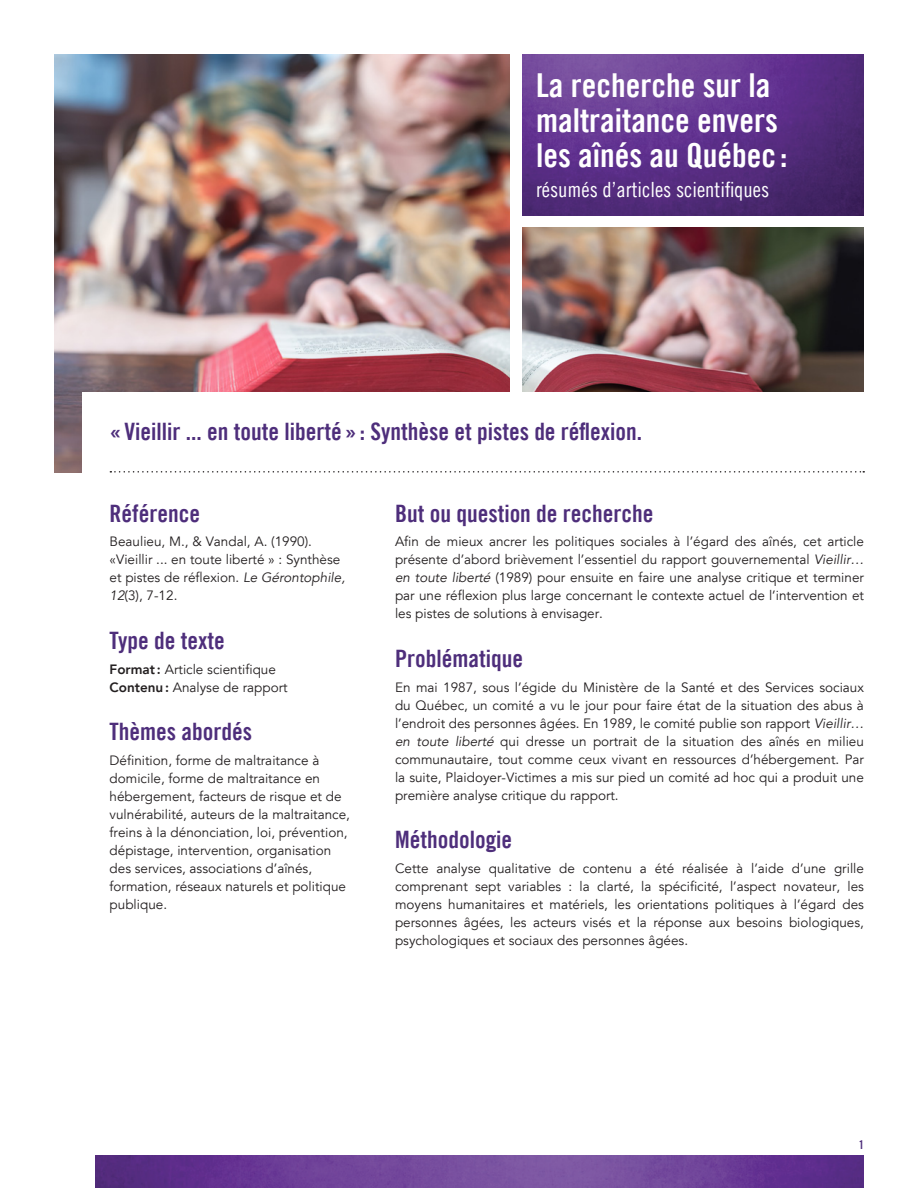
<style>
.page{position:relative;width:918px;height:1188px;background:#fff}
.page>*{position:absolute;margin:0;border:0;box-sizing:border-box;transform-origin:0 0}
.t1{font:33px/35.2px "Trade Gothic Bold Cond Twenty";color:#fff}
.Sous-titres{font:24px "Trade Gothic Bold Cond Twenty";color:#4e2e7b}
.t2{font:21px "Trade Gothic Cond Eighteen";color:#fff}
.Texte_avenir{font:13.5px/18px "Avenir";color:#231f20}
.Sous-titres-2{font:12px "Trade Gothic Bold Cond Twenty";color:#4e2e7b}
.s1{font-style:italic}
.s2{font-weight:800}
</style>
<div class="page">
<img style="left:54px;top:54px;width:455px;height:419px">
<img style="left:523px;top:54px;width:341px;height:162px">
<img style="left:523px;top:227px;width:341px;height:165px">
<div style="left:83px;top:392px;width:781px;height:764px;background:#fff"></div>
<img style="left:95px;top:1156px;width:769px;height:32px">
<svg style="left:110px;top:471px;width:754px;height:2px"></svg>
<p class="t1" style="left:536px;top:69px;width:253px">La recherche sur la maltraitance envers les aînés au Québec :</p>
<p class="t2" style="left:536px;top:180px;width:235px">résumés d’articles scientifiques</p>
<p class="Sous-titres" style="left:110px;top:421px;width:534px">« Vieillir ... en toute liberté » : Synthèse et pistes de réflexion.</p>
<p class="Sous-titres" style="left:110px;top:502px;width:92px">Référence</p>
<p class="Texte_avenir" style="left:110px;top:534px;width:237px">Beaulieu, M., &amp; Vandal, A. (1990). «Vieillir ... en toute liberté » : Synthèse et pistes de réflexion. <span class="s1">Le Gérontophile,<br>12</span>(3), 7-12.</p>
<p class="Sous-titres" style="left:110px;top:630px;width:117px">Type de texte</p>
<p class="Texte_avenir" style="left:110px;top:661px;width:180px"><span class="s2">Format:</span> Article scientifique<br><span class="s2">Contenu:</span> Analyse de rapport</p>
<p class="Sous-titres" style="left:110px;top:721px;width:144px">Thèmes abordés</p>
<p class="Texte_avenir" style="left:110px;top:753px;width:242px">Définition, forme de maltraitance à domicile, forme de maltraitance en hébergement, facteurs de risque et de vulnérabilité, auteurs de la maltraitance, freins à la dénonciation, loi, prévention, dépistage, intervention, organisation des services, associations d’aînés, formation, réseaux naturels et politique publique.</p>
<p class="Sous-titres" style="left:395px;top:502px;width:260px">But ou question de recherche</p>
<p class="Texte_avenir" style="left:395px;top:534px;width:470px;text-align:justify">Afin de mieux ancrer les politiques sociales à l’égard des aînés, cet article présente d’abord brièvement l’essentiel du rapport gouvernemental <span class="s1">Vieillir… en toute liberté</span> (1989) pour ensuite en faire une analyse critique et terminer par une réflexion plus large concernant le contexte actuel de l’intervention et les pistes de solutions à envisager.</p>
<p class="Sous-titres" style="left:395px;top:648px;width:129px">Problématique</p>
<p class="Texte_avenir" style="left:395px;top:679px;width:470px;text-align:justify">En mai 1987, sous l’égide du Ministère de la Santé et des Services sociaux du Québec, un comité a vu le jour pour faire état de la situation des abus à l’endroit des personnes âgées. En 1989, le comité publie son rapport <span class="s1">Vieillir… en toute liberté</span> qui dresse un portrait de la situation des aînés en milieu communautaire, tout comme ceux vivant en ressources d’hébergement. Par la suite, Plaidoyer-Victimes a mis sur pied un comité ad hoc qui a produit une première analyse critique du rapport.</p>
<p class="Sous-titres" style="left:395px;top:829px;width:119px">Méthodologie</p>
<p class="Texte_avenir" style="left:395px;top:861px;width:470px;text-align:justify">Cette analyse qualitative de contenu a été réalisée à l’aide d’une grille comprenant sept variables : la clarté, la spécificité, l’aspect novateur, les moyens humanitaires et matériels, les orientations politiques à l’égard des personnes âgées, les acteurs visés et la réponse aux besoins biologiques, psychologiques et sociaux des personnes âgées.</p>
<p class="Sous-titres-2" style="left:859px;top:1140px;width:7px">1</p>
</div>
